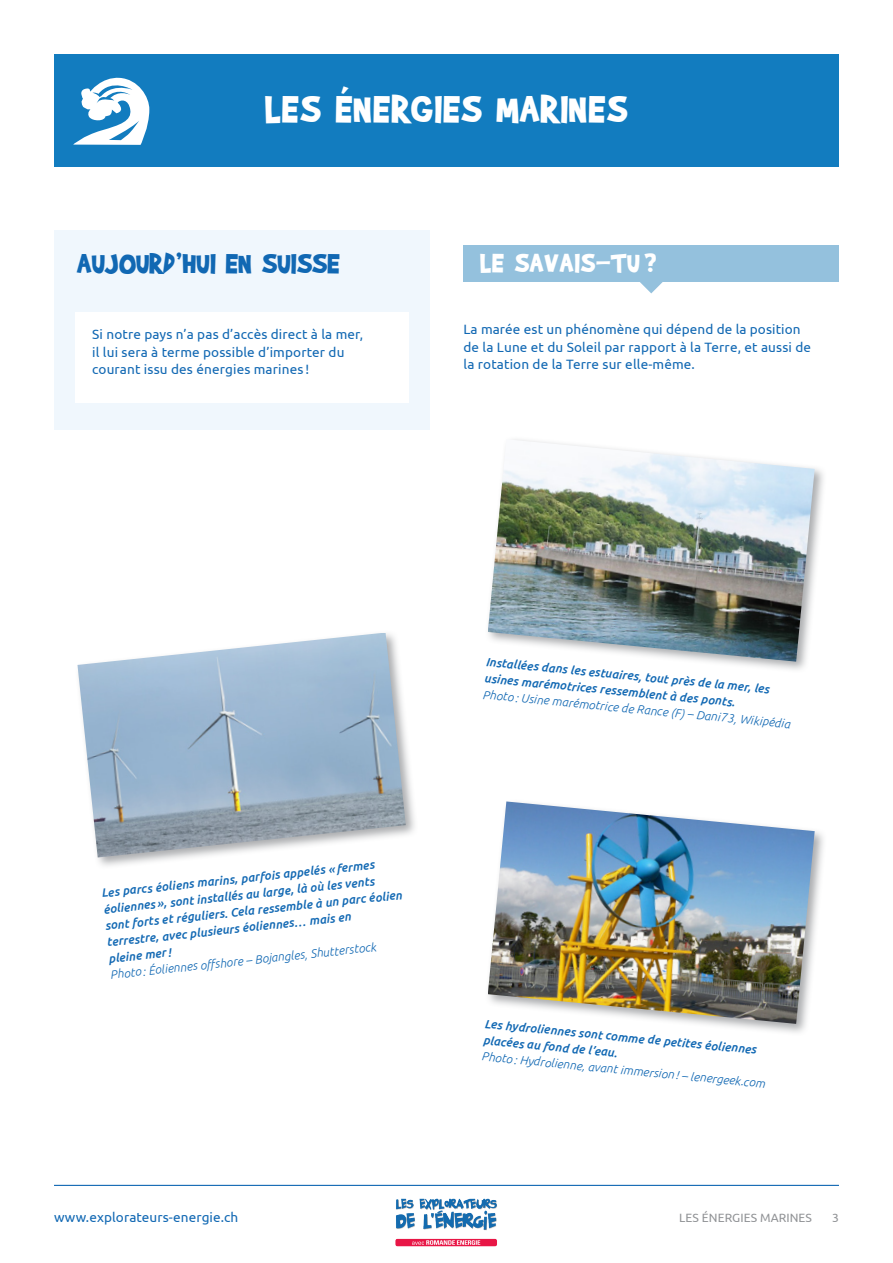
<style>
.page{position:relative;width:893px;height:1263px;background:#fff}
.page>*{position:absolute;margin:0;border:0;box-sizing:border-box;transform-origin:0 0}
.t1{font:45px "Brady Bunch Remastered";letter-spacing:.03em;color:#fff}
.t2{font:32.85px "Brady Bunch Remastered";letter-spacing:.015em;color:#1168b3}
.t3{font:31.5px "Brady Bunch Remastered";letter-spacing:.03em;color:#fff}
.t4{font:13.5px/17.2px "Ubuntu";letter-spacing:.01em;color:#1168b3}
.t5{font:italic 500 12px/16.5px "Ubuntu";color:#1168b3}
.t6{font:italic 300 12px "Ubuntu";color:#1168b3}
.t7{font:12px "Ubuntu";letter-spacing:.005em;color:#919396}
</style>
<div class="page">
<hr style="left:54px;top:1185px;width:785px;height:1px;background:#1168b3">
<img style="left:395px;top:1198px;width:102px;height:49px">
<div style="left:54px;top:54px;width:785px;height:113px;background:#127cbf"></div>
<svg style="left:73px;top:77px;width:76px;height:68px"></svg>
<svg style="left:640px;top:282px;width:23px;height:11px"></svg>
<div style="left:463px;top:246px;width:376px;height:36px;background:#94c1dd"></div>
<div style="left:54px;top:231px;width:375px;height:199px;background:#f0f7fd"></div>
<div style="left:75px;top:312px;width:333px;height:91px;background:#fff"></div>
<div style="left:485px;top:436px;width:342px;height:238px;background:#919396;opacity:.77"></div>
<img style="left:488px;top:439px;width:327px;height:223px">
<div style="left:74px;top:629px;width:344px;height:241px;background:#919396;opacity:.77"></div>
<img style="left:77px;top:632px;width:329px;height:225px">
<div style="left:485px;top:798px;width:342px;height:238px;background:#919396;opacity:.77"></div>
<img style="left:488px;top:801px;width:327px;height:223px">
<h1 class="t1" style="left:265px;top:85px;width:364px">LES ÉNERGIES MARINES</h1>
<h2 class="t2" style="left:77px;top:246px;width:264px">AUJOURD’HUI EN SUISSE</h2>
<h3 class="t3" style="left:480px;top:246px;width:178px">LE SAVAIS-TU?</h3>
<p class="t4" style="left:92px;top:325px;width:272px">Si notre pays n’a pas d’accès direct à la mer, il lui sera à terme possible d’importer du courant issu des énergies marines !</p>
<p class="t4" style="left:463px;top:320px;width:349px">La marée est un phénomène qui dépend de la position de la Lune et du Soleil par rapport à la Terre, et aussi de la rotation de la Terre sur elle-même.</p>
<p class="t5" style="left:101px;top:884px;width:300px;rotate:-6deg">Les parcs éoliens marins, parfois appelés « fermes éoliennes », sont installés au large, là où les vents sont forts et réguliers. Cela ressemble à un parc éolien terrestre, avec plusieurs éoliennes… mais en<br>pleine mer!</p>
<p class="t6" style="left:109px;top:967px;width:269px;rotate:-6deg">Photo : Éoliennes offshore – Bojangles, Shutterstock</p>
<p class="t4" style="left:54px;top:1208px;width:186px">www.explorateurs-energie.ch</p>
<p class="t5" style="left:486px;top:654px;width:286px;rotate:5deg">Installées dans les estuaires, tout près de la mer, les usines marémotrices ressemblent à des ponts.</p>
<p class="t6" style="left:483px;top:688px;width:310px;rotate:5deg">Photo : Usine marémotrice de Rance (F) – Dani73, Wikipédia</p>
<p class="t5" style="left:485px;top:1016px;width:274px;line-height:15.9px;rotate:5deg">Les hydroliennes sont comme de petites éoliennes placées au fond de l’eau.</p>
<p class="t6" style="left:482px;top:1050px;width:286px;rotate:5deg">Photo : Hydrolienne, avant immersion ! – lenergeek.com</p>
<p class="t7" style="left:679px;top:1211px;width:134px">LES ÉNERGIES MARINES</p>
<p class="t7" style="left:832px;top:1211px;width:8px">3</p>
</div>
